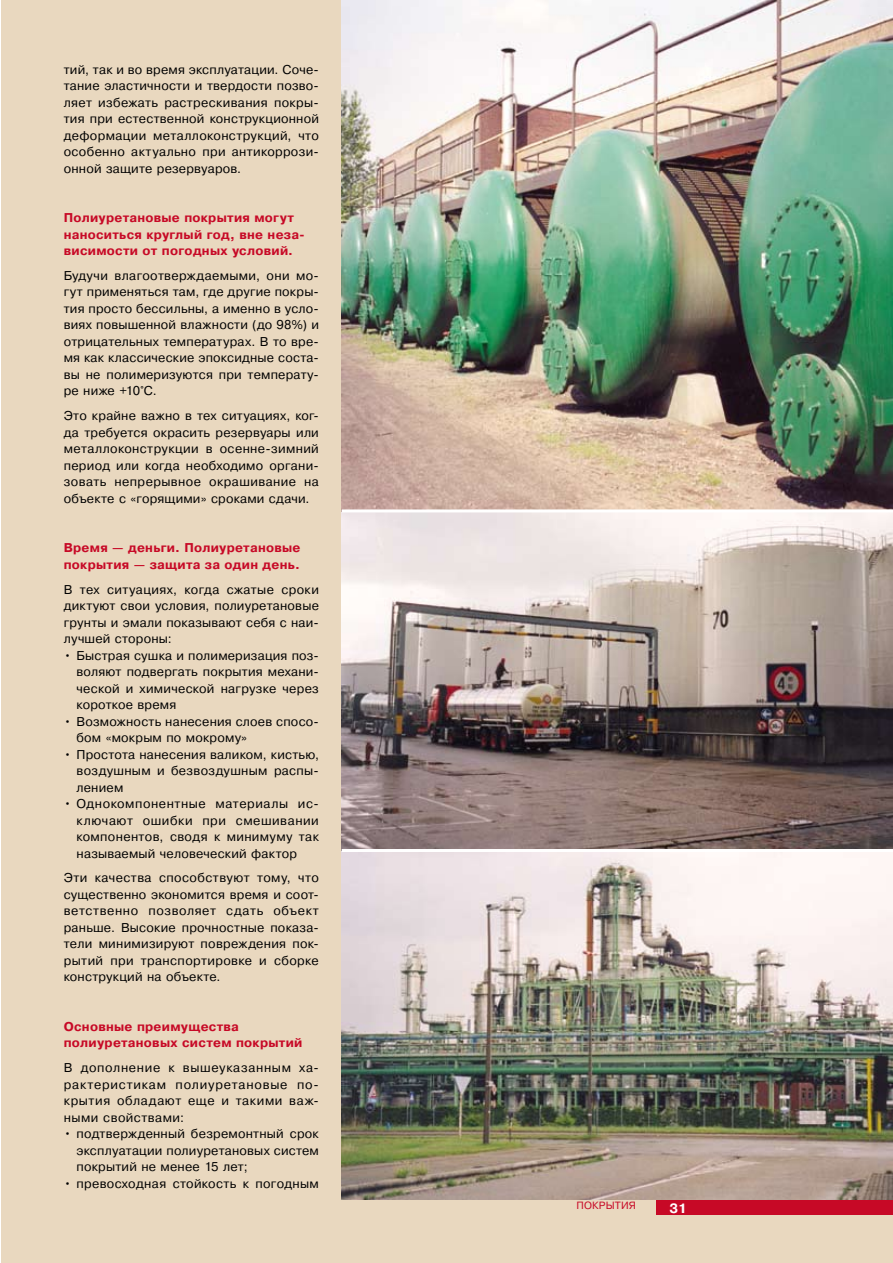
<style>
.page{position:relative;width:893px;height:1263px;background:#fff}
.page>*{position:absolute;margin:0;border:0;box-sizing:border-box;transform-origin:0 0}
.t1{font:700 13.5px "Pragmatica C";color:#fff}
.t2{font:12.75px/16.5px "Pragmatica C";letter-spacing:.02em;color:#000;text-align:justify}
.t3{font:700 12.75px/16.5px "Pragmatica C";letter-spacing:.02em;color:#c70926}
.t4{font:12.75px "Pragmatica C";letter-spacing:.045em;color:#000}
.t5{font:12.75px "Pragmatica C";letter-spacing:.06em;color:#000}
.t6{font:12.75px "Pragmatica C";letter-spacing:.05em;color:#000}
.t7{font:10.5px "Pragmatica C";color:#c70926}
</style>
<div class="page">
<div style="left:2px;top:0;width:891px;height:1263px;background:#e9d8bf"></div>
<div style="left:656px;top:1199px;width:237px;height:16px;background:#c70926"></div>
<img style="left:342px;top:0;width:551px;height:1199px">
<hr style="left:342px;top:509px;width:551px;height:3px;background:#fff">
<hr style="left:342px;top:849px;width:551px;height:3px;background:#fff">
<p class="t2" style="left:64px;top:61px;width:257px">тий, так и во время эксплуатации. Соче&shy;тание эластичности и твердости позво&shy;ляет избежать растрескивания покры&shy;тия при естественной конструк-ционной деформации метал-локон-струкций, что особенно актуально при антикоррози&shy;онной защите резер-вуаров.</p>
<p class="t3" style="left:64px;top:210px;width:243px">Полиуретановые покрытия могут наноситься круглый год, вне неза&shy;висимости от погодных условий.</p>
<p class="t2" style="left:64px;top:267px;width:257px">Будучи влагоотверждаемыми, они мо&shy;гут применяться там, где другие покры&shy;тия просто бессильны, а именно в усло&shy;виях повышенной влажности (до 98%) и отрицательных температурах. В то вре&shy;мя как классические эпоксидные соста&shy;вы не полимеризуются при температу&shy;ре ниже +10°С.</p>
<p class="t2" style="left:64px;top:408px;width:257px">Это крайне важно в тех ситуациях, ког&shy;да требуется окрасить резервуары или металлоконструкции в осенне-зимний период или когда необходимо органи&shy;зовать непрерывное окра-ши-вание на объекте с «горящими» сроками сдачи.</p>
<p class="t3" style="left:64px;top:540px;width:238px">Время — деньги. Полиуретановые покрытия — защита за один день.</p>
<p class="t2" style="left:64px;top:581px;width:257px">В тех ситуациях, когда сжатые сроки</p>
<p class="t2" style="left:64px;top:597px;width:257px">диктуют свои условия, полиуретановые</p>
<p class="t2" style="left:64px;top:614px;width:254px">грунты и эмали показывают себя с наи-</p>
<p class="t2" style="left:64px;top:630px;width:109px">лучшей стороны:</p>
<p class="t2" style="left:64px;top:647px;width:257px">· Быстрая сушка и полимеризация поз-</p>
<p class="t2" style="left:77px;top:663px;width:244px">воляют подвергать покрытия механи-</p>
<p class="t2" style="left:77px;top:680px;width:244px">ческой и химической на-грузке через</p>
<p class="t2" style="left:77px;top:696px;width:101px">короткое время</p>
<p class="t2" style="left:64px;top:713px;width:257px">· Возможность нанесения слоев спосо-</p>
<p class="t2" style="left:77px;top:729px;width:172px">бом «мокрым по мокрому»</p>
<p class="t2" style="left:64px;top:746px;width:257px">· Простота нанесения валиком, кистью,</p>
<p class="t2" style="left:77px;top:762px;width:244px">воздушным и безвоз-душ- ным распы-</p>
<p class="t2" style="left:77px;top:779px;width:48px">лением</p>
<p class="t4" style="left:64px;top:796px;width:257px">· Однокомпонентные материалы ис-</p>
<p class="t4" style="left:77px;top:813px;width:244px">ключают ошибки при смеши-вании</p>
<p class="t2" style="left:77px;top:828px;width:244px">компонентов, сводя к мини- муму так</p>
<p class="t2" style="left:77px;top:845px;width:222px">называемый человеческий фактор</p>
<p class="t2" style="left:64px;top:870px;width:257px">Эти качества способствуют тому, что существенно экономится время и соот&shy;ветственно позволяет сдать объект раньше. Высокие прочностные показа&shy;тели минимизируют повреж-дения пок&shy;рытий при транспортировке и сборке конструкций на объекте.</p>
<p class="t3" style="left:64px;top:1018px;width:240px">Основные преимущества полиу-ретановых систем покрытий</p>
<p class="t6" style="left:64px;top:1060px;width:257px">В дополнение к вышеуказанным ха-</p>
<p class="t5" style="left:64px;top:1077px;width:254px">рактеристикам полиуретановые по-</p>
<p class="t4" style="left:64px;top:1093px;width:257px">крытия обладают еще и такими важ-</p>
<p class="t2" style="left:64px;top:1109px;width:122px">ными свойствами:</p>
<p class="t2" style="left:64px;top:1125px;width:257px">· подтвержденный безремонтный срок</p>
<p class="t2" style="left:77px;top:1142px;width:244px">эксплуатации полиуретановых систем</p>
<p class="t2" style="left:77px;top:1158px;width:173px">покрытий не менее 15 лет;</p>
<p class="t2" style="left:64px;top:1175px;width:257px">· превосходная стойкость к погод-ным</p>
<p class="t7" style="left:576px;top:1199px;width:9px">покр</p>
<p class="t7" style="left:606px;top:1199px;width:17px">ытия</p>
<p class="t1" style="left:669px;top:1200px;width:15px">31</p>
</div>
